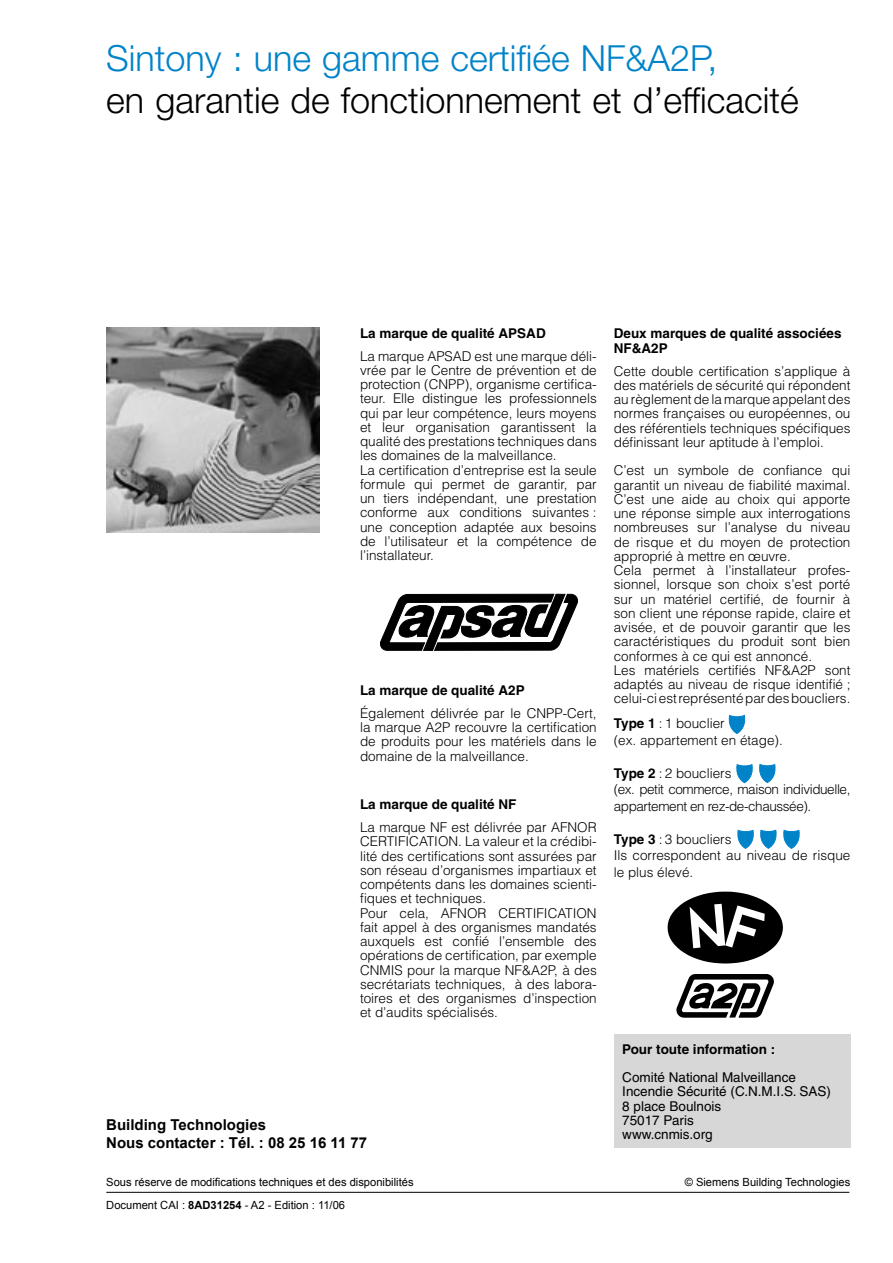
<style>
.page{position:relative;width:893px;height:1263px;background:#fff}
.page>*{position:absolute;margin:0;border:0;box-sizing:border-box;transform-origin:0 0}
.t1{font:300 36px/42px "Helvetica Neue";color:#000}
.t2{font:700 15px "Arial";color:#000}
.texte_produit{font:300 13.5px/14.2px "Helvetica";color:#000;text-align:justify}
.designation_produit{font:700 13.5px/15px "Helvetica";color:#000}
.texte_produit-2{font:13.5px/14.2px "Helvetica";color:#000}
.texte_produit-3{font:300 13.5px/16.5px "Helvetica";letter-spacing:-.03em;color:#000}
.texte_produit-4{font:700 13.5px "Helvetica";color:#000}
.t3{font:11.25px "Arial";color:#000}
.s1{color:#0083c9}
.s2{font-weight:700}
</style>
<div class="page">
<hr style="left:106px;top:1192px;width:743px;height:1px;background:#000">
<svg style="left:728px;top:715px;width:18px;height:18px"></svg>
<svg style="left:736px;top:764px;width:40px;height:19px"></svg>
<svg style="left:737px;top:830px;width:63px;height:18px"></svg>
<div style="left:614px;top:1035px;width:236px;height:113px;background:#d7d7d7"></div>
<img style="left:106px;top:327px;width:213px;height:205px">
<svg style="left:668px;top:891px;width:115px;height:72px"></svg>
<svg style="left:676px;top:974px;width:98px;height:44px"></svg>
<svg style="left:380px;top:594px;width:198px;height:57px"></svg>
<p class="t1" style="left:106px;top:36px;width:694px"><span class="s1">Sintony : une gamme certifiée NF&amp;A2P,<br></span>en garantie de fonctionnement et d’efficacité</p>
<p class="designation_produit" style="left:360px;top:325px;width:187px">La marque de qualité APSAD</p>
<p class="texte_produit" style="left:360px;top:348px;width:238px">La marque APSAD est une marque déli&shy;vrée par le Centre de prévention et de protection (CNPP), organisme certifica&shy;teur. Elle distingue les professionnels qui par leur compétence, leurs moyens et leur organisation garantissent la qualité des prestations techniques dans les domaines de la malveillance.</p>
<p class="texte_produit" style="left:360px;top:462px;width:238px">La certification d’entreprise est la seule formule qui permet de garantir, par un tiers indépendant, une prestation conforme aux conditions suivantes : une conception adaptée aux besoins de l’utilisateur et la compétence de l’installateur.</p>
<p class="designation_produit" style="left:360px;top:683px;width:166px">La marque de qualité A2P</p>
<p class="texte_produit" style="left:360px;top:706px;width:238px">Également délivrée par le CNPP-Cert, la marque A2P recouvre la certification de produits pour les matériels dans le domaine de la malveillance.</p>
<p class="designation_produit" style="left:360px;top:797px;width:158px">La marque de qualité NF</p>
<p class="texte_produit" style="left:360px;top:820px;width:238px">La marque NF est délivrée par AFNOR CERTIFICATION. La valeur et la crédibi&shy;lité des certifications sont assurées par son réseau d’organismes impartiaux et compétents dans les domaines scienti&shy;fiques et techniques.</p>
<p class="texte_produit" style="left:360px;top:905px;width:238px">Pour cela, AFNOR CERTIFICATION fait appel à des organismes mandatés auxquels est confié l’ensemble des opérations de certification, par exemple CNMIS pour la marque NF&amp;A2P, à des secrétariats techniques, à des labora&shy;toires et des organismes d’inspection et d’audits spécialisés.</p>
<p class="t2" style="left:106px;top:1115px;width:161px">Building Technologies</p>
<p class="t2" style="left:106px;top:1133px;width:262px">Nous contacter : Tél. : 08 25 16 11 77</p>
<p class="t3" style="left:106px;top:1175px;width:309px">Sous réserve de modifications techniques et des disponibilités</p>
<p class="t3" style="left:106px;top:1198px;width:240px">Document CAI : <span class="s2">8AD31254</span> - A2 - Edition : 11/06</p>
<p class="designation_produit" style="left:614px;top:325px;width:229px">Deux marques de qualité associées<br>NF&amp;A2P</p>
<p class="texte_produit" style="left:614px;top:363px;width:238px">Cette double certification s’applique à des matériels de sécurité qui répondent au règlement de la marque appelant des normes françaises ou européennes, ou des référentiels techniques spécifiques définissant leur aptitude à l’emploi.</p>
<p class="texte_produit" style="left:614px;top:463px;width:238px">C’est un symbole de confiance qui garantit un niveau de fiabilité maximal.<br>C’est une aide au choix qui apporte une réponse simple aux interrogations nombreuses sur l’analyse du niveau de risque et du moyen de protection approprié à mettre en œuvre.</p>
<p class="texte_produit" style="left:614px;top:563px;width:238px">Cela permet à l’installateur profes&shy;sionnel, lorsque son choix s’est porté sur un matériel certifié, de fournir à son client une réponse rapide, claire et avisée, et de pouvoir garantir que les caractéristiques du produit sont bien conformes à ce qui est annoncé.</p>
<p class="texte_produit" style="left:614px;top:663px;width:238px">Les matériels certifiés NF&amp;A2P sont adaptés au niveau de risque identifié ; celui-ci est représenté par des boucliers.</p>
<p class="texte_produit" style="left:614px;top:716px;width:113px"><span class="s2">Type 1</span> : 1 bouclier</p>
<p class="texte_produit" style="left:614px;top:733px;width:171px">(ex. appartement en étage).</p>
<p class="texte_produit" style="left:614px;top:766px;width:119px"><span class="s2">Type 2</span> : 2 boucliers</p>
<p class="texte_produit-3" style="left:614px;top:781px;width:238px">(ex. petit commerce, maison individuelle, appartement en rez-de-chaussée).</p>
<p class="texte_produit" style="left:614px;top:832px;width:119px"><span class="s2">Type 3</span> : 3 boucliers</p>
<p class="texte_produit" style="left:614px;top:847px;width:238px;line-height:16.5px">Ils correspondent au niveau de risque le plus élevé.</p>
<p class="texte_produit-4" style="left:622px;top:1041px;width:154px">Pour toute information :</p>
<p class="texte_produit-2" style="left:622px;top:1070px;width:210px">Comité National Malveillance<br>Incendie Sécurité (C.N.M.I.S. SAS)</p>
<p class="texte_produit-2" style="left:622px;top:1099px;width:101px">8 place Boulnois</p>
<p class="texte_produit-2" style="left:622px;top:1113px;width:73px">75017 Paris</p>
<p class="texte_produit-2" style="left:622px;top:1127px;width:92px">www.cnmis.org</p>
<p class="t3" style="left:685px;top:1175px;width:167px">© Siemens Building Technologies</p>
</div>
